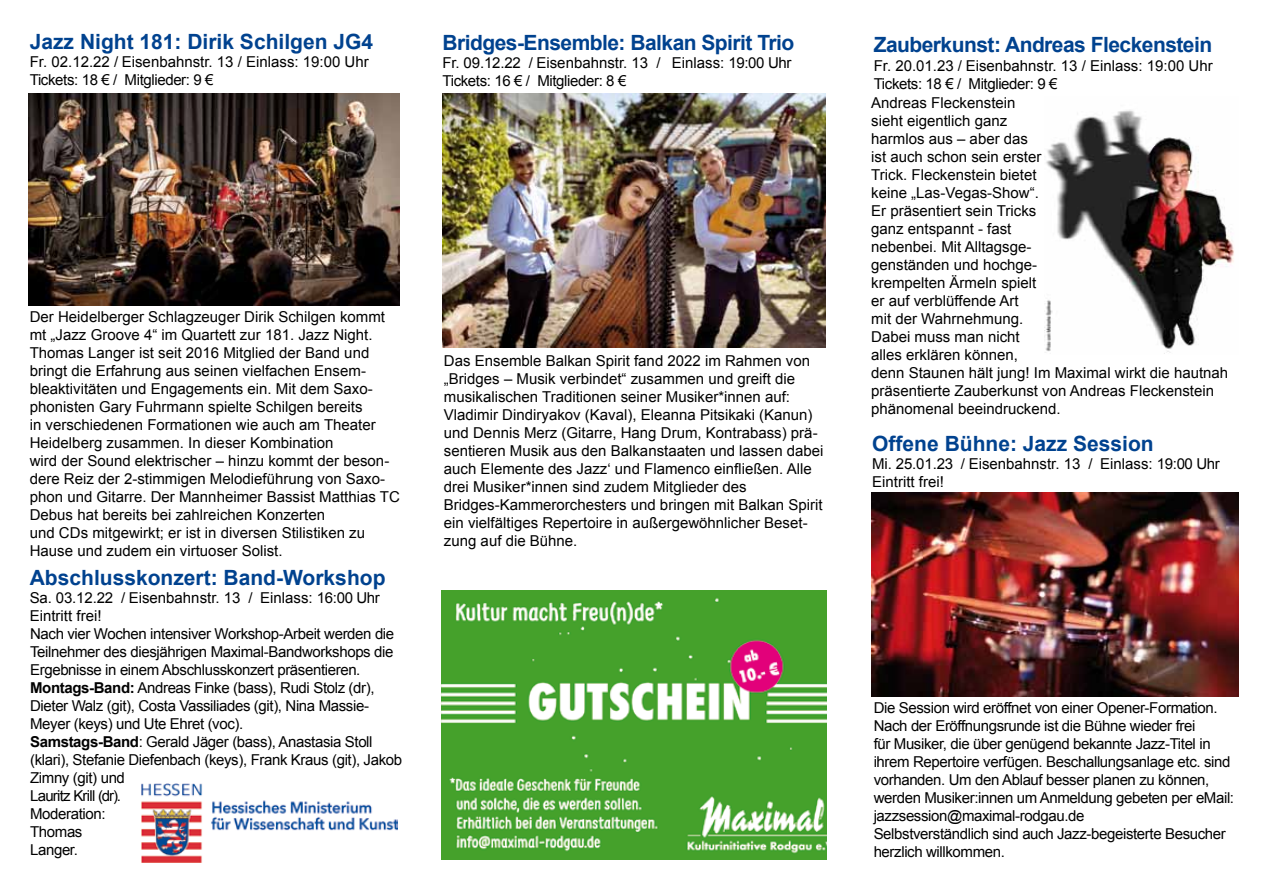
<style>
.page{position:relative;width:1268px;height:893px;background:#fff}
.page>*{position:absolute;margin:0;border:0;box-sizing:border-box;transform-origin:0 0}
.t1{font:700 21px "Arial";color:#00428f}
.t2{font:700 21px "Arial";letter-spacing:-.025em;color:#00428f}
.t3{font:15px/18px "Arial";color:#000}
.t4{font:15px/18px "Arial";letter-spacing:-.025em;color:#000}
.s1{font-weight:700}
</style>
<div class="page">
<img style="left:441px;top:590px;width:385px;height:270px">
<img style="left:29px;top:94px;width:371px;height:211px">
<img style="left:442px;top:94px;width:383px;height:254px">
<img style="left:871px;top:492px;width:366px;height:204px">
<img style="left:141px;top:784px;width:257px;height:78px">
<img style="left:1044px;top:110px;width:190px;height:244px">
<h1 class="t1" style="left:30px;top:28px;width:345px">Jazz Night 181: Dirik Schilgen JG4</h1>
<p class="t3" style="left:30px;top:53px;width:340px">Fr. 02.12.22 / Eisenbahnstr. 13 / Einlass: 19:00 Uhr<br>Tickets: 18 € / Mitglieder: 9 €</p>
<h1 class="t2" style="left:442px;top:29px;width:353px">Bridges-Ensemble: Balkan Spirit Trio</h1>
<p class="t3" style="left:442px;top:54px;width:350px">Fr. 09.12.22 / Eisenbahnstr. 13 / Einlass: 19:00 Uhr<br>Tickets: 16 € / Mitglieder: 8 €</p>
<p class="t3" style="left:30px;top:308px;width:371px">Der Heidelberger Schlagzeuger Dirik Schilgen kommt mt „Jazz Groove 4“ im Quartett zur 181. Jazz Night.<br>Thomas Langer ist seit 2016 Mitglied der Band und bringt die Erfahrung aus seinen vielfachen Ensem&shy;bleaktivitäten und Engagements ein. Mit dem Saxo&shy;phonisten Gary Fuhrmann spielte Schilgen bereits<br>in verschiedenen Formationen wie auch am Theater Heidelberg zusammen. In dieser Kombination<br>wird der Sound elektrischer – hinzu kommt der beson&shy;dere Reiz der 2-stimmigen Melodieführung von Saxo&shy;phon und Gitarre. Der Mannheimer Bassist Matthias TC Debus hat bereits bei zahlreichen Konzerten<br>und CDs mitgewirkt; er ist in diversen Stilistiken zu Hause und zudem ein virtuoser Solist.</p>
<h1 class="t1" style="left:30px;top:564px;width:357px">Abschlusskonzert: Band-Workshop</h1>
<p class="t4" style="left:30px;top:589px;width:374px">Sa. 03.12.22 / Eisenbahnstr. 13 / Einlass: 16:00 Uhr Eintritt frei!<br>Nach vier Wochen intensiver Workshop-Arbeit werden die Teilnehmer des diesjährigen Maximal-Bandworkshops die Ergebnisse in einem Abschlusskonzert präsentieren.<br><span class="s1">Montags-Band:</span> Andreas Finke (bass), Rudi Stolz (dr), Dieter Walz (git), Costa Vassiliades (git), Nina Massie-Meyer (keys) und Ute Ehret (voc).<br><span class="s1">Samstags-Band</span>: Gerald Jäger (bass), Anastasia Stoll (klari), Stefanie Diefenbach (keys), Frank Kraus (git), Jakob Zimny (git) und<br>Lauritz Krill (dr).<br>Moderation:<br>Thomas<br>Langer.</p>
<p class="t3" style="left:444px;top:352px;width:381px">Das Ensemble Balkan Spirit fand 2022 im Rahmen von „Bridges – Musik verbindet“ zusammen und greift die musikalischen Traditionen seiner Musiker*innen auf:<br>Vladimir Dindiryakov (Kaval), Eleanna Pitsikaki (Kanun) und Dennis Merz (Gitarre, Hang Drum, Kontrabass) prä&shy;sentieren Musik aus den Balkanstaaten und lassen dabei auch Elemente des Jazz‘ und Flamenco einfließen. Alle drei Musiker*innen sind zudem Mitglieder des Bridges-Kammerorchesters und bringen mit Balkan Spirit ein vielfältiges Repertoire in außergewöhnlicher Beset&shy;zung auf die Bühne.</p>
<h1 class="t2" style="left:873px;top:31px;width:340px">Zauberkunst: Andreas Fleckenstein</h1>
<p class="t3" style="left:873px;top:56px;width:340px">Fr. 20.01.23 / Eisenbahnstr. 13 / Einlass: 19:00 Uhr<br>Tickets: 18 € / Mitglieder: 9 €</p>
<p class="t3" style="left:871px;top:94px;width:358px">Andreas Fleckenstein<br>sieht eigentlich ganz<br>harmlos aus – aber das<br>ist auch schon sein erster<br>Trick. Fleckenstein bietet<br>keine „Las-Vegas-Show“.<br>Er präsentiert sein Tricks<br>ganz entspannt - fast<br>nebenbei. Mit Alltagsge-<br>genständen und hochge-<br>krempelten Ärmeln spielt<br>er auf verblüffende Art<br>mit der Wahrnehmung.<br>Dabei muss man nicht<br>alles erklären können,<br>denn Staunen hält jung! Im Maximal wirkt die hautnah präsentierte Zauberkunst von Andreas Fleckenstein phänomenal beeindruckend.</p>
<h1 class="t1" style="left:872px;top:430px;width:283px">Offene Bühne: Jazz Session</h1>
<p class="t3" style="left:872px;top:455px;width:349px">Mi. 25.01.23 / Eisenbahnstr. 13 / Einlass: 19:00 Uhr<br>Eintritt frei!</p>
<p class="t4" style="left:873px;top:699px;width:362px">Die Session wird eröffnet von einer Opener-Formation.<br>Nach der Eröffnungsrunde ist die Bühne wieder frei<br>für Musiker, die über genügend bekannte Jazz-Titel in ihrem Repertoire verfügen. Beschallungsanlage etc. sind vorhanden. Um den Ablauf besser planen zu können, werden Musiker:innen um Anmeldung gebeten per eMail: jazzsession@maximal-rodgau.de<br>Selbstverständlich sind auch Jazz-begeisterte Besucher herzlich willkommen.</p>
</div>
